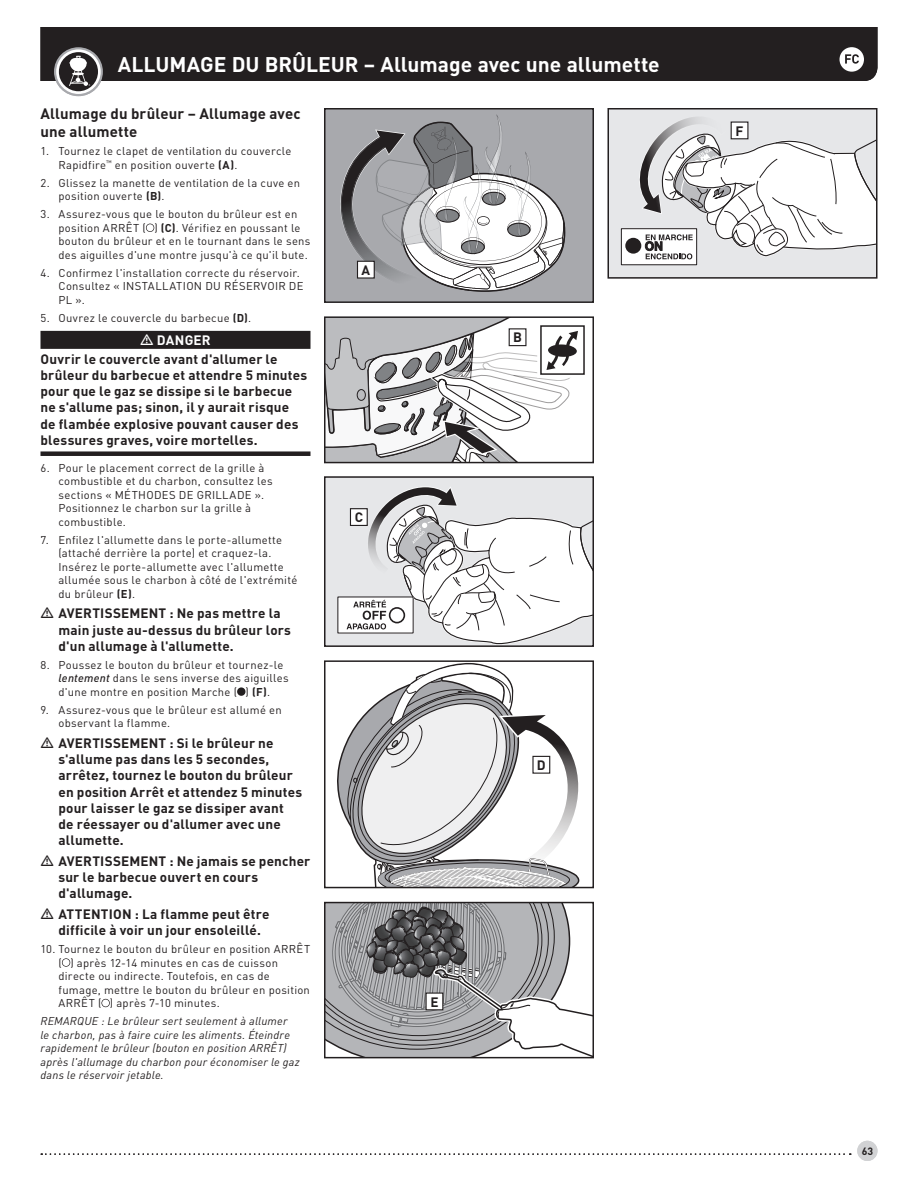
<style>
.page{position:relative;width:918px;height:1188px;background:#fff}
.page>*{position:absolute;margin:0;border:0;box-sizing:border-box;transform-origin:0 0}
.z_Section_Title_SumC{font:700 21px "DIN Pro";color:#fff}
.z_10pt_Subheading_Ti{font:700 15px/18px "DIN Pro";letter-spacing:.01em;color:#231f20}
.z_Warning_SumChar{font:700 13.5px/16.2px "DIN Pro";letter-spacing:.015em;color:#231f20}
.z_Danger_Body_SumCha{font:700 13.5px/16.2px "DIN Pro";letter-spacing:.015em;color:#231f20}
.z_Danger_Heading_Sum{font:700 13.5px "DIN Pro";letter-spacing:.01em;color:#fff}
.z_Body_Copy_Numbered{font:11.25px/13.5px "DIN Pro";letter-spacing:.025em;color:#231f20}
.z_Note_SumChar{font:italic 11.25px/13.5px "DIN Pro";letter-spacing:.02em;color:#231f20}
.t1{font:700 10.5px "DIN Pro";color:#231f20}
.s1{font-weight:700}
.s2{font-weight:500;font-style:italic}
</style>
<div class="page">
<div style="left:40px;top:27px;width:838px;height:54px;background:#231f20"></div>
<div style="left:840px;top:47px;width:24px;height:25px;background:#fff;border-radius:50%"></div>
<svg style="left:845px;top:54px;width:14px;height:10px"></svg>
<div style="left:857px;top:1141px;width:21px;height:20px;background:#d1d2d4;border-radius:50%"></div>
<svg style="left:55px;top:48px;width:47px;height:47px"></svg>
<div style="left:54px;top:47px;width:49px;height:49px;border:2px solid #a8a9ad;border-radius:50%"></div>
<div style="left:59px;top:52px;width:39px;height:39px;background:#231f20;border-radius:50%"></div>
<svg style="left:69px;top:56px;width:21px;height:30px"></svg>
<svg style="left:41px;top:1153px;width:810px;height:2px"></svg>
<div style="left:40px;top:331px;width:270px;height:18px;background:#231f20"></div>
<div style="left:40px;top:451px;width:270px;height:5px;background:#231f20"></div>
<svg style="left:146px;top:224px;width:8px;height:8px"></svg>
<div style="left:237px;top:687px;width:8px;height:9px;background:#231f20;border-radius:50%"></div>
<svg style="left:62px;top:958px;width:8px;height:9px"></svg>
<svg style="left:101px;top:999px;width:9px;height:8px"></svg>
<div style="left:325px;top:109px;width:268px;height:193px;background:#a8a9ad"></div>
<img style="left:340px;top:138px;width:36px;height:133px">
<svg style="left:376px;top:121px;width:190px;height:171px"></svg>
<div style="left:324px;top:108px;width:270px;height:195px;border:2px solid #231f20"></div>
<div style="left:358px;top:261px;width:16px;height:17px;background:#fff"></div>
<div style="left:357px;top:261px;width:18px;height:18px;border:1px solid #231f20"></div>
<svg style="left:339px;top:663px;width:241px;height:222px"></svg>
<div style="left:324px;top:660px;width:270px;height:228px;border:2px solid #231f20"></div>
<div style="left:533px;top:756px;width:17px;height:17px;background:#fff"></div>
<div style="left:532px;top:756px;width:18px;height:18px;border:1px solid #231f20"></div>
<div style="left:540px;top:325px;width:45px;height:50px;border:2px solid #231f20"></div>
<svg style="left:327px;top:319px;width:251px;height:141px"></svg>
<div style="left:324px;top:316px;width:270px;height:147px;border:2px solid #231f20"></div>
<div style="left:509px;top:329px;width:17px;height:17px;background:#fff"></div>
<div style="left:509px;top:328px;width:17px;height:18px;border:1px solid #231f20"></div>
<div style="left:325px;top:477px;width:268px;height:169px;background:#e6e7e9"></div>
<div style="left:324px;top:476px;width:270px;height:171px;border:2px solid #231f20"></div>
<div style="left:338px;top:597px;width:75px;height:36px;background:#fff"></div>
<svg style="left:347px;top:483px;width:246px;height:163px"></svg>
<div style="left:350px;top:509px;width:17px;height:16px;background:#fff"></div>
<div style="left:350px;top:508px;width:18px;height:18px;border:1px solid #231f20"></div>
<div style="left:608px;top:109px;width:269px;height:169px;background:#e6e7e9"></div>
<div style="left:608px;top:108px;width:270px;height:171px;border:2px solid #231f20"></div>
<div style="left:621px;top:229px;width:76px;height:36px;background:#fff"></div>
<div style="left:621px;top:228px;width:76px;height:37px;border:1px solid #231f20"></div>
<svg style="left:635px;top:109px;width:242px;height:150px"></svg>
<div style="left:625px;top:238px;width:16px;height:16px;background:#231f20;border-radius:50%"></div>
<div style="left:731px;top:122px;width:17px;height:17px;background:#fff"></div>
<div style="left:731px;top:122px;width:17px;height:17px;border:1px solid #231f20"></div>
<svg style="left:327px;top:905px;width:264px;height:150px"></svg>
<div style="left:324px;top:902px;width:270px;height:156px;border:2px solid #231f20"></div>
<div style="left:426px;top:993px;width:17px;height:17px;background:#fff"></div>
<div style="left:426px;top:993px;width:17px;height:17px;border:1px solid #231f20"></div>
<p class="z_Section_Title_SumC" style="left:118px;top:47px;width:543px">ALLUMAGE DU BRÛLEUR – Allumage avec une allumette</p>
<p class="z_10pt_Subheading_Ti" style="left:40px;top:103px;width:262px">Allumage du brûleur – Allumage avec une allumette</p>
<p class="z_Body_Copy_Numbered" style="left:58px;top:144px;width:234px;text-indent:-18px">1. Tournez le clapet de ventilation du couvercle<br>Rapidfire<sup>™</sup> en position ouverte <span class="s1">(A)</span>.</p>
<p class="z_Body_Copy_Numbered" style="left:58px;top:175px;width:243px;text-indent:-18px">2. Glissez la manette de ventilation de la cuve en position ouverte <span class="s1">(B)</span>.</p>
<p class="z_Body_Copy_Numbered" style="left:58px;top:207px;width:253px;text-indent:-18px">3. Assurez-vous que le bouton du brûleur est en position ARRÊT ( ) <span class="s1">(C)</span>. Vérifiez en poussant le bouton du brûleur et en le tournant dans le sens des aiguilles d'une montre jusqu'à ce qu'il bute.</p>
<p class="z_Body_Copy_Numbered" style="left:58px;top:265px;width:247px;text-indent:-18px">4. Confirmez l'installation correcte du réservoir.<br>Consultez « INSTALLATION DU RÉSERVOIR DE<br>PL ».</p>
<p class="z_Body_Copy_Numbered" style="left:40px;top:310px;width:212px">5. Ouvrez le couvercle du barbecue <span class="s1">(D)</span>.</p>
<p class="z_Danger_Heading_Sum" style="left:157px;top:329px;width:55px">DANGER</p>
<p class="z_Danger_Body_SumCha" style="left:40px;top:349px;width:268px">Ouvrir le couvercle avant d'allumer le brûleur du barbecue et attendre 5 minutes pour que le gaz se dissipe si le barbecue ne s'allume pas; sinon, il y aurait risque de flambée explosive pouvant causer des blessures graves, voire mortelles.</p>
<p class="z_Body_Copy_Numbered" style="left:58px;top:460px;width:216px;text-indent:-18px">6. Pour le placement correct de la grille à combustible et du charbon, consultez les sections « MÉTHODES DE GRILLADE ».<br>Positionnez le charbon sur la grille à combustible.</p>
<p class="z_Body_Copy_Numbered" style="left:58px;top:532px;width:240px;text-indent:-18px">7. Enfilez l'allumette dans le porte-allumette (attaché derrière la porte) et craquez-la.<br>Insérez le porte-allumette avec l'allumette allumée sous le charbon à côté de l'extrémité du brûleur <span class="s1">(E)</span>.</p>
<p class="z_Warning_SumChar" style="left:58px;top:604px;width:234px">AVERTISSEMENT : Ne pas mettre la main juste au-dessus du brûleur lors d'un allumage à l'allumette.</p>
<p class="z_Body_Copy_Numbered" style="left:58px;top:657px;width:232px;text-indent:-18px">8. Poussez le bouton du brûleur et tournez-le <span class="s2">lentement</span> dans le sens inverse des aiguilles d'une montre en position Marche ( ) <span class="s1">(F)</span>.</p>
<p class="z_Body_Copy_Numbered" style="left:58px;top:702px;width:225px;text-indent:-18px">9. Assurez-vous que le brûleur est allumé en observant la flamme.</p>
<p class="z_Warning_SumChar" style="left:58px;top:733px;width:245px">AVERTISSEMENT : Si le brûleur ne s'allume pas dans les 5 secondes, arrêtez, tournez le bouton du brûleur en position Arrêt et attendez 5 minutes pour laisser le gaz se dissiper avant de réessayer ou d'allumer avec une allumette.</p>
<p class="z_Warning_SumChar" style="left:58px;top:851px;width:253px">AVERTISSEMENT : Ne jamais se pencher sur le barbecue ouvert en cours d'allumage.</p>
<p class="z_Warning_SumChar" style="left:58px;top:904px;width:213px">ATTENTION : La flamme peut être difficile à voir un jour ensoleillé.</p>
<p class="z_Body_Copy_Numbered" style="left:58px;top:941px;width:253px;text-indent:-18px">10. Tournez le bouton du brûleur en position ARRÊT ( ) après 12-14 minutes en cas de cuisson directe ou indirecte. Toutefois, en cas de fumage, mettre le bouton du brûleur en position ARRÊT ( ) après 7-10 minutes.</p>
<p class="z_Note_SumChar" style="left:40px;top:1013px;width:261px">REMARQUE : Le brûleur sert seulement à allumer<br>le charbon, pas à faire cuire les aliments. Éteindre rapidement le brûleur (bouton en position ARRÊT) après l'allumage du charbon pour économiser le gaz dans le réservoir jetable.</p>
<h1 class="z_Section_Title_SumC" style="left:118px;top:47px;width:147px">SECTION TITLE</h1>
<p class="z_Danger_Body_SumCha" style="left:362px;top:260px;width:10px">A</p>
<p class="z_Danger_Body_SumCha" style="left:513px;top:328px;width:10px">B</p>
<p class="z_Danger_Body_SumCha" style="left:355px;top:508px;width:10px">C</p>
<p class="z_Danger_Body_SumCha" style="left:537px;top:755px;width:10px">D</p>
<p class="z_Danger_Body_SumCha" style="left:430px;top:992px;width:10px">E</p>
<p class="z_Danger_Body_SumCha" style="left:736px;top:121px;width:9px">F</p>
<p class="t1" style="left:862px;top:1142px;width:13px">63</p>
</div>
